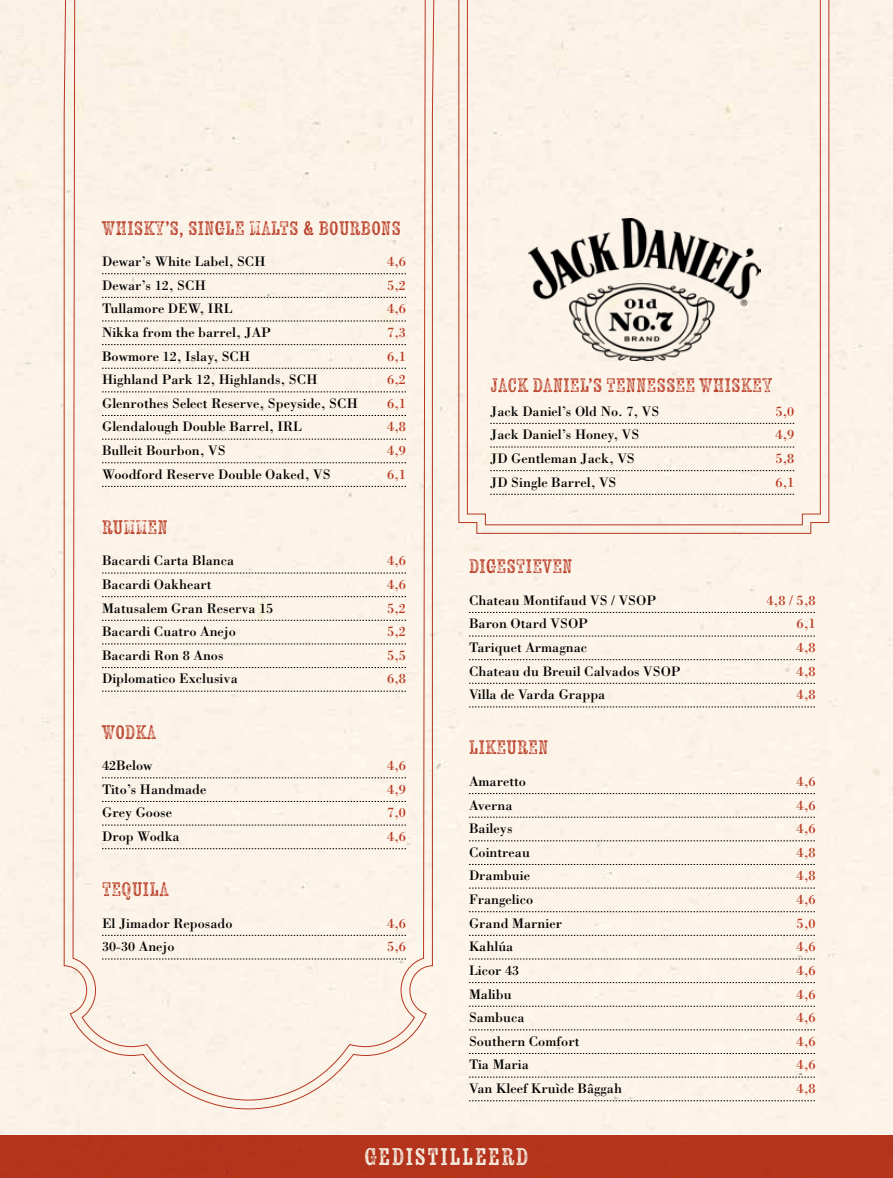
<style>
.page{position:relative;width:893px;height:1178px;background:#fff}
.page>*{position:absolute;margin:0;border:0;box-sizing:border-box;transform-origin:0 0}
.t1{font:24px "Kiln Serif";letter-spacing:.07em;color:#f6f0e4}
.t2{font:19.5px "Kiln Serif";letter-spacing:.03em;color:#b73720}
.t3{font:14.25px "Bodoni";color:#000}
.t4{font:14.25px "Bodoni";color:#b73720}
</style>
<div class="page">
<div style="left:0;top:0;width:893px;height:1135px;background:#fcf4e9"></div>
<div style="left:0;top:1135px;width:893px;height:43px;background:#b73720"></div>
<div style="left:63px;top:0;width:372px;height:1110px;background:#fcf4e9"></div>
<svg style="left:469px;top:612px;width:346px;height:1px"></svg>
<svg style="left:469px;top:636px;width:346px;height:1px"></svg>
<svg style="left:469px;top:659px;width:346px;height:1px"></svg>
<svg style="left:469px;top:683px;width:346px;height:1px"></svg>
<svg style="left:469px;top:707px;width:346px;height:1px"></svg>
<svg style="left:469px;top:793px;width:346px;height:1px"></svg>
<svg style="left:469px;top:817px;width:346px;height:1px"></svg>
<svg style="left:469px;top:840px;width:346px;height:1px"></svg>
<svg style="left:469px;top:864px;width:346px;height:1px"></svg>
<svg style="left:469px;top:888px;width:346px;height:1px"></svg>
<svg style="left:469px;top:911px;width:346px;height:1px"></svg>
<svg style="left:469px;top:935px;width:346px;height:1px"></svg>
<svg style="left:469px;top:959px;width:346px;height:1px"></svg>
<svg style="left:469px;top:982px;width:346px;height:1px"></svg>
<svg style="left:469px;top:1006px;width:346px;height:1px"></svg>
<svg style="left:469px;top:1029px;width:346px;height:1px"></svg>
<svg style="left:469px;top:1053px;width:346px;height:1px"></svg>
<svg style="left:469px;top:1077px;width:346px;height:1px"></svg>
<svg style="left:469px;top:1100px;width:346px;height:1px"></svg>
<svg style="left:102px;top:273px;width:304px;height:1px"></svg>
<svg style="left:102px;top:297px;width:304px;height:1px"></svg>
<svg style="left:102px;top:321px;width:304px;height:1px"></svg>
<svg style="left:102px;top:344px;width:304px;height:1px"></svg>
<svg style="left:102px;top:368px;width:304px;height:1px"></svg>
<svg style="left:102px;top:392px;width:304px;height:1px"></svg>
<svg style="left:102px;top:415px;width:304px;height:1px"></svg>
<svg style="left:102px;top:439px;width:304px;height:1px"></svg>
<svg style="left:102px;top:462px;width:304px;height:1px"></svg>
<svg style="left:102px;top:486px;width:304px;height:1px"></svg>
<svg style="left:102px;top:573px;width:304px;height:1px"></svg>
<svg style="left:102px;top:596px;width:304px;height:1px"></svg>
<svg style="left:102px;top:620px;width:304px;height:1px"></svg>
<svg style="left:102px;top:644px;width:304px;height:1px"></svg>
<svg style="left:102px;top:667px;width:304px;height:1px"></svg>
<svg style="left:102px;top:691px;width:304px;height:1px"></svg>
<svg style="left:102px;top:777px;width:304px;height:1px"></svg>
<svg style="left:102px;top:801px;width:304px;height:1px"></svg>
<svg style="left:102px;top:825px;width:304px;height:1px"></svg>
<svg style="left:102px;top:848px;width:304px;height:1px"></svg>
<svg style="left:102px;top:935px;width:304px;height:1px"></svg>
<svg style="left:102px;top:959px;width:304px;height:1px"></svg>
<svg style="left:458px;top:0;width:372px;height:534px;background:#f0e7dc"></svg>
<svg style="left:490px;top:423px;width:304px;height:1px"></svg>
<svg style="left:490px;top:447px;width:304px;height:1px"></svg>
<svg style="left:490px;top:470px;width:304px;height:1px"></svg>
<svg style="left:490px;top:494px;width:304px;height:1px"></svg>
<h2 class="t2" style="left:102px;top:215px;width:300px">WHISKY’S, SINGLE MALTS &amp; BOURBONS</h2>
<p class="t3" style="left:102px;top:253px;width:165px">Dewar’s White Label, SCH</p>
<p class="t4" style="left:387px;top:253px;width:20px">4,6</p>
<p class="t3" style="left:102px;top:276px;width:105px">Dewar’s 12, SCH</p>
<p class="t4" style="left:387px;top:276px;width:20px">5,2</p>
<p class="t3" style="left:102px;top:300px;width:132px">Tullamore DEW, IRL</p>
<p class="t4" style="left:387px;top:300px;width:20px">4,6</p>
<p class="t3" style="left:102px;top:323px;width:170px">Nikka from the barrel, JAP</p>
<p class="t4" style="left:387px;top:323px;width:20px">7,3</p>
<p class="t3" style="left:102px;top:347px;width:150px">Bowmore 12, Islay, SCH</p>
<p class="t4" style="left:387px;top:347px;width:20px">6,1</p>
<p class="t3" style="left:102px;top:371px;width:217px">Highland Park 12, Highlands, SCH</p>
<p class="t4" style="left:387px;top:371px;width:20px">6,2</p>
<p class="t3" style="left:102px;top:394px;width:257px">Glenrothes Select Reserve, Speyside, SCH</p>
<p class="t4" style="left:387px;top:394px;width:20px">6,1</p>
<p class="t3" style="left:102px;top:418px;width:201px">Glendalough Double Barrel, IRL</p>
<p class="t4" style="left:387px;top:418px;width:20px">4,8</p>
<p class="t3" style="left:102px;top:442px;width:125px">Bulleit Bourbon, VS</p>
<p class="t4" style="left:387px;top:442px;width:20px">4,9</p>
<p class="t3" style="left:102px;top:465px;width:230px">Woodford Reserve Double Oaked, VS</p>
<p class="t4" style="left:387px;top:465px;width:20px">6,1</p>
<h2 class="t2" style="left:102px;top:515px;width:67px">RUMMEN</h2>
<p class="t3" style="left:102px;top:552px;width:134px">Bacardi Carta Blanca</p>
<p class="t4" style="left:387px;top:552px;width:20px">4,6</p>
<p class="t3" style="left:102px;top:575px;width:111px">Bacardi Oakheart</p>
<p class="t4" style="left:387px;top:575px;width:20px">4,6</p>
<p class="t3" style="left:102px;top:599px;width:173px">Matusalem Gran Reserva 15</p>
<p class="t4" style="left:387px;top:599px;width:20px">5,2</p>
<p class="t3" style="left:102px;top:623px;width:135px">Bacardi Cuatro Anejo</p>
<p class="t4" style="left:387px;top:623px;width:20px">5,2</p>
<p class="t3" style="left:102px;top:646px;width:123px">Bacardi Ron 8 Anos</p>
<p class="t4" style="left:387px;top:646px;width:20px">5,5</p>
<p class="t3" style="left:102px;top:670px;width:137px">Diplomatico Exclusiva</p>
<p class="t4" style="left:387px;top:670px;width:20px">6,8</p>
<h2 class="t2" style="left:102px;top:719px;width:56px">WODKA</h2>
<p class="t3" style="left:102px;top:757px;width:52px">42Below</p>
<p class="t4" style="left:387px;top:757px;width:20px">4,6</p>
<p class="t3" style="left:102px;top:780px;width:106px">Tito’s Handmade</p>
<p class="t4" style="left:387px;top:780px;width:20px">4,9</p>
<p class="t3" style="left:102px;top:804px;width:72px">Grey Goose</p>
<p class="t4" style="left:387px;top:804px;width:20px">7,0</p>
<p class="t3" style="left:102px;top:827px;width:79px">Drop Wodka</p>
<p class="t4" style="left:387px;top:827px;width:20px">4,6</p>
<h2 class="t2" style="left:102px;top:877px;width:68px">TEQUILA</h2>
<p class="t3" style="left:102px;top:914px;width:132px">El Jimador Reposado</p>
<p class="t4" style="left:387px;top:914px;width:20px">4,6</p>
<p class="t3" style="left:102px;top:938px;width:74px">30-30 Anejo</p>
<p class="t4" style="left:387px;top:938px;width:20px">5,6</p>
<h2 class="t2" style="left:491px;top:373px;width:283px">JACK DANIEL’S TENNESSEE WHISKEY</h2>
<p class="t3" style="left:490px;top:402px;width:171px">Jack Daniel’s Old No. 7, VS</p>
<p class="t4" style="left:775px;top:402px;width:20px">5,0</p>
<p class="t3" style="left:490px;top:426px;width:150px">Jack Daniel’s Honey, VS</p>
<p class="t4" style="left:775px;top:426px;width:20px">4,9</p>
<p class="t3" style="left:490px;top:449px;width:146px">JD Gentleman Jack, VS</p>
<p class="t4" style="left:775px;top:449px;width:20px">5,8</p>
<p class="t3" style="left:490px;top:473px;width:128px">JD Single Barrel, VS</p>
<p class="t4" style="left:775px;top:473px;width:20px">6,1</p>
<h2 class="t2" style="left:469px;top:554px;width:105px">DIGESTIEVEN</h2>
<p class="t3" style="left:469px;top:591px;width:188px">Chateau Montifaud VS / VSOP</p>
<p class="t4" style="left:766px;top:591px;width:51px">4,8 / 5,8</p>
<p class="t3" style="left:469px;top:615px;width:120px">Baron Otard VSOP</p>
<p class="t4" style="left:797px;top:615px;width:20px">6,1</p>
<p class="t3" style="left:469px;top:638px;width:120px">Tariquet Armagnac</p>
<p class="t4" style="left:797px;top:638px;width:20px">4,8</p>
<p class="t3" style="left:469px;top:662px;width:213px">Chateau du Breuil Calvados VSOP</p>
<p class="t4" style="left:797px;top:662px;width:20px">4,8</p>
<p class="t3" style="left:469px;top:686px;width:138px">Villa de Varda Grappa</p>
<p class="t4" style="left:797px;top:686px;width:20px">4,8</p>
<h2 class="t2" style="left:469px;top:735px;width:81px">LIKEUREN</h2>
<p class="t3" style="left:469px;top:772px;width:58px">Amaretto</p>
<p class="t4" style="left:797px;top:772px;width:20px">4,6</p>
<p class="t3" style="left:469px;top:796px;width:45px">Averna</p>
<p class="t4" style="left:797px;top:796px;width:20px">4,6</p>
<p class="t3" style="left:469px;top:820px;width:45px">Baileys</p>
<p class="t4" style="left:797px;top:820px;width:20px">4,6</p>
<p class="t3" style="left:469px;top:843px;width:62px">Cointreau</p>
<p class="t4" style="left:797px;top:843px;width:20px">4,8</p>
<p class="t3" style="left:469px;top:867px;width:62px">Drambuie</p>
<p class="t4" style="left:797px;top:867px;width:20px">4,8</p>
<p class="t3" style="left:469px;top:890px;width:66px">Frangelico</p>
<p class="t4" style="left:797px;top:890px;width:20px">4,6</p>
<p class="t3" style="left:469px;top:914px;width:95px">Grand Marnier</p>
<p class="t4" style="left:797px;top:914px;width:20px">5,0</p>
<p class="t3" style="left:469px;top:938px;width:46px">Kahlúa</p>
<p class="t4" style="left:797px;top:938px;width:20px">4,6</p>
<p class="t3" style="left:469px;top:961px;width:52px">Licor 43</p>
<p class="t4" style="left:797px;top:961px;width:20px">4,6</p>
<p class="t3" style="left:469px;top:985px;width:44px">Malibu</p>
<p class="t4" style="left:797px;top:985px;width:20px">4,6</p>
<p class="t3" style="left:469px;top:1009px;width:57px">Sambuca</p>
<p class="t4" style="left:797px;top:1009px;width:20px">4,6</p>
<p class="t3" style="left:469px;top:1032px;width:112px">Southern Comfort</p>
<p class="t4" style="left:797px;top:1032px;width:20px">4,6</p>
<p class="t3" style="left:469px;top:1056px;width:62px">Tia Maria</p>
<p class="t4" style="left:797px;top:1056px;width:20px">4,6</p>
<p class="t3" style="left:469px;top:1079px;width:154px">Van Kleef Kruìde Bâggah</p>
<p class="t4" style="left:797px;top:1079px;width:20px">4,8</p>
<h1 class="t1" style="left:364px;top:1141px;width:166px">GEDISTILLEERD</h1>
</div>
